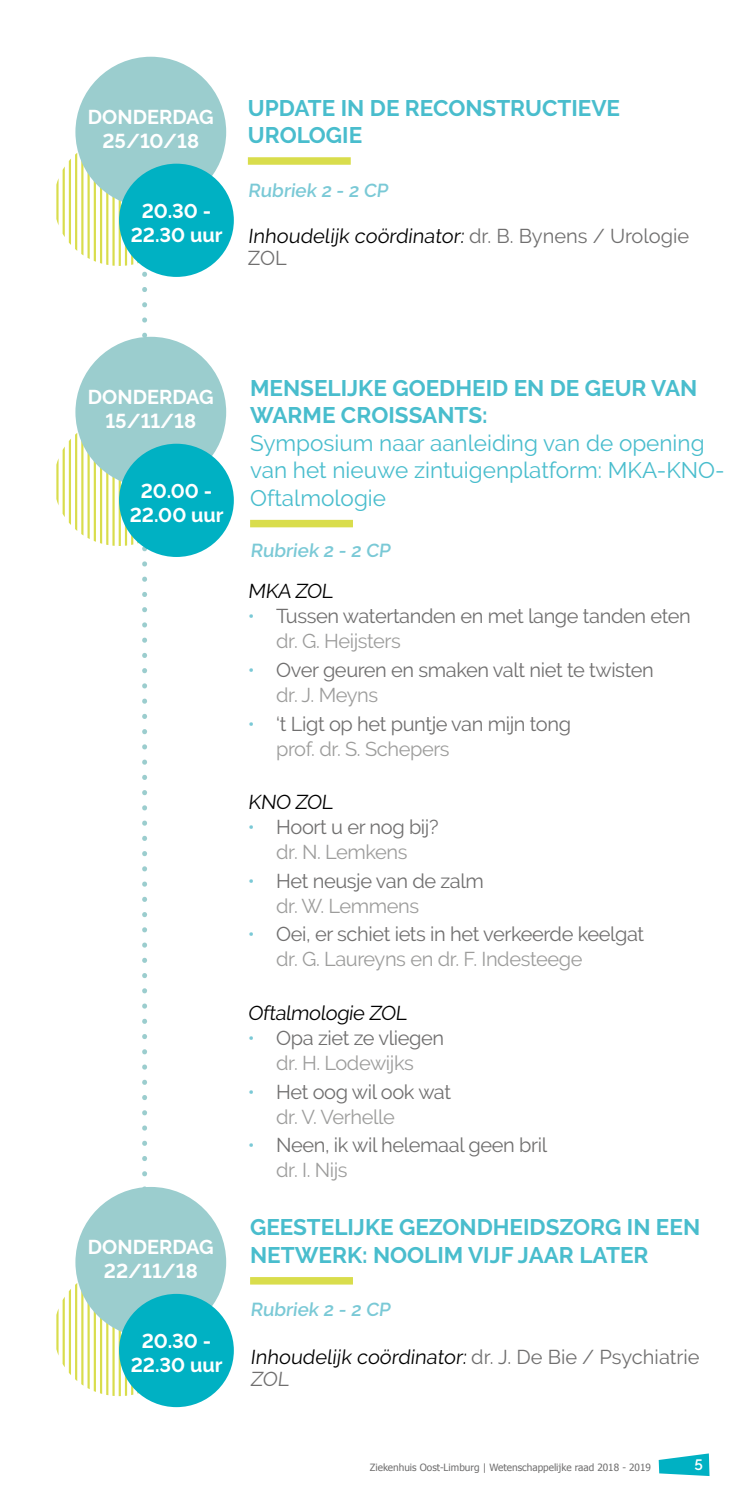
<style>
.page{position:relative;width:745px;height:1489px;background:#fff}
.page>*{position:absolute;margin:0;border:0;box-sizing:border-box;transform-origin:0 0}
.t1{font:700 22.5px/27.5px "Raleway";color:#49bdcd}
.t2{font:22.5px/27.5px "Raleway";color:#49bdcd}
.t3{font:20px/25px "Raleway";letter-spacing:-.02em;color:#706f6f}
.t4{font:700 20px/24px "Raleway";color:#fff;text-align:center}
.t5{font:20px/22.5px "Raleway";color:#000}
.t6{font:20px/22.5px "Raleway";color:#706f6f}
.t7{font:600 18.75px "Raleway";color:#7ac9d6}
.t8{font:600 15px "Raleway";color:#fff}
.t9{font:10px "Tahoma";color:#706f6f}
.s1{color:#706f6f}
.s2{color:#7ac9d6}
.s3{color:#9d9d9c}
.s4{color:#000}
</style>
<div class="page">
<svg style="left:658px;top:1453px;width:51px;height:22px"></svg>
<hr style="left:119px;top:138px;width:2px;height:128px;background:#d9dd4c">
<svg style="left:56px;top:153px;width:59px;height:113px"></svg>
<div style="left:75px;top:57px;width:151px;height:150px;background:#9bcdce;border-radius:50%"></div>
<div style="left:119px;top:164px;width:115px;height:113px;background:#00b1c3;border-radius:50%"></div>
<hr style="left:119px;top:1267px;width:2px;height:128px;background:#d9dd4c">
<svg style="left:56px;top:1276px;width:59px;height:119px"></svg>
<div style="left:75px;top:1186px;width:151px;height:151px;background:#9bcdce;border-radius:50%"></div>
<div style="left:119px;top:1293px;width:115px;height:113px;background:#00b1c3;border-radius:50%"></div>
<hr style="left:119px;top:418px;width:2px;height:128px;background:#d9dd4c">
<svg style="left:56px;top:433px;width:59px;height:113px"></svg>
<svg style="left:125px;top:163px;width:58px;height:1031px"></svg>
<div style="left:75px;top:337px;width:151px;height:150px;background:#9bcdce;border-radius:50%"></div>
<div style="left:119px;top:443px;width:115px;height:114px;background:#00b1c3;border-radius:50%"></div>
<div style="left:248px;top:157px;width:102px;height:8px;background:#d9dd4c"></div>
<div style="left:250px;top:1276px;width:103px;height:8px;background:#d9dd4c"></div>
<div style="left:250px;top:520px;width:103px;height:7px;background:#d9dd4c"></div>
<p class="t4" style="left:88px;top:105px;width:127px">DONDERDAG<br>25/10/18</p>
<p class="t4" style="left:131px;top:199px;width:93px">20.30 -<br>22.30 uur</p>
<p class="t1" style="left:248px;top:94px;width:373px">UPDATE IN DE RECONSTRUCTIEVE<br>UROLOGIE</p>
<p class="t7" style="left:248px;top:179px;width:144px">Rubriek 2 - 2 CP</p>
<p class="t5" style="left:248px;top:224px;width:442px">Inhoudelijk coördinator: <span class="s1">dr. B. Bynens / Urologie<br>ZOL</span></p>
<p class="t4" style="left:88px;top:385px;width:127px">DONDERDAG<br>15/11/18</p>
<p class="t4" style="left:130px;top:479px;width:95px">20.00 -<br>22.00 uur</p>
<p class="t4" style="left:88px;top:1234px;width:127px">DONDERDAG<br>22/11/18</p>
<p class="t4" style="left:131px;top:1328px;width:93px">20.30 -<br>22.30 uur</p>
<p class="t1" style="left:250px;top:374px;width:448px">MENSELIJKE GOEDHEID EN DE GEUR VAN<br>WARME CROISSANTS:</p>
<p class="t2" style="left:250px;top:429px;width:476px">Symposium naar aanleiding van de opening van het nieuwe zintuigenplatform: MKA-KNO-<br>Oftalmologie</p>
<p class="t7" style="left:250px;top:539px;width:144px">Rubriek 2 - 2 CP</p>
<p class="t5" style="left:248px;top:580px;width:89px">MKA ZOL</p>
<p class="t3" style="left:276px;top:604px;width:416px;text-indent:-28px"><span class="s2">•</span> Tussen watertanden en met lange tanden eten <span class="s3">dr. G. Heijsters</span></p>
<p class="t3" style="left:276px;top:657px;width:379px;text-indent:-28px"><span class="s2">•</span> Over geuren en smaken valt niet te twisten <span class="s3">dr. J. Meyns</span></p>
<p class="t3" style="left:276px;top:711px;width:296px;text-indent:-28px"><span class="s2">•</span> ‘t Ligt op het puntje van mijn tong <span class="s3">prof. dr. S. Schepers</span></p>
<p class="t5" style="left:248px;top:790px;width:89px">KNO ZOL</p>
<p class="t3" style="left:248px;top:814px;width:192px;text-align:center"><span class="s2">•</span> Hoort u er nog bij? <span class="s3">dr. N. Lemkens</span></p>
<p class="t3" style="left:276px;top:868px;width:209px;text-indent:-28px"><span class="s2">•</span> Het neusje van de zalm <span class="s3">dr. W. Lemmens</span></p>
<p class="t3" style="left:276px;top:921px;width:369px;text-indent:-28px"><span class="s2">•</span> Oei, er schiet iets in het verkeerde keelgat <span class="s3">dr. G. Laureyns en dr. F. Indesteege</span></p>
<p class="t5" style="left:248px;top:1001px;width:163px">Oftalmologie ZOL</p>
<p class="t3" style="left:248px;top:1025px;width:197px;text-align:center"><span class="s2">•</span> Opa ziet ze vliegen <span class="s3">dr. H. Lodewijks</span></p>
<p class="t3" style="left:276px;top:1078px;width:176px;text-indent:-28px"><span class="s2">•</span> Het oog wil ook wat <span class="s3">dr. V. Verhelle</span></p>
<p class="t3" style="left:276px;top:1132px;width:272px;text-indent:-28px"><span class="s2">•</span> Neen, ik wil helemaal geen bril <span class="s3">dr. I. Nijs</span></p>
<p class="t1" style="left:250px;top:1213px;width:451px">GEESTELIJKE GEZONDHEIDSZORG IN EEN<br>NETWERK: NOOLIM VIJF JAAR LATER</p>
<p class="t7" style="left:250px;top:1298px;width:144px">Rubriek 2 - 2 CP</p>
<p class="t6" style="left:250px;top:1344px;width:451px"><span class="s4">Inhoudelijk coördinator:</span> dr. J. De Bie / Psychiatrie<br>ZOL</p>
<p class="t9" style="left:369px;top:1460px;width:282px">Ziekenhuis Oost-Limburg | Wetenschappelijke raad 2018 - 2019</p>
<p class="t8" style="left:694px;top:1455px;width:10px">5</p>
</div>
